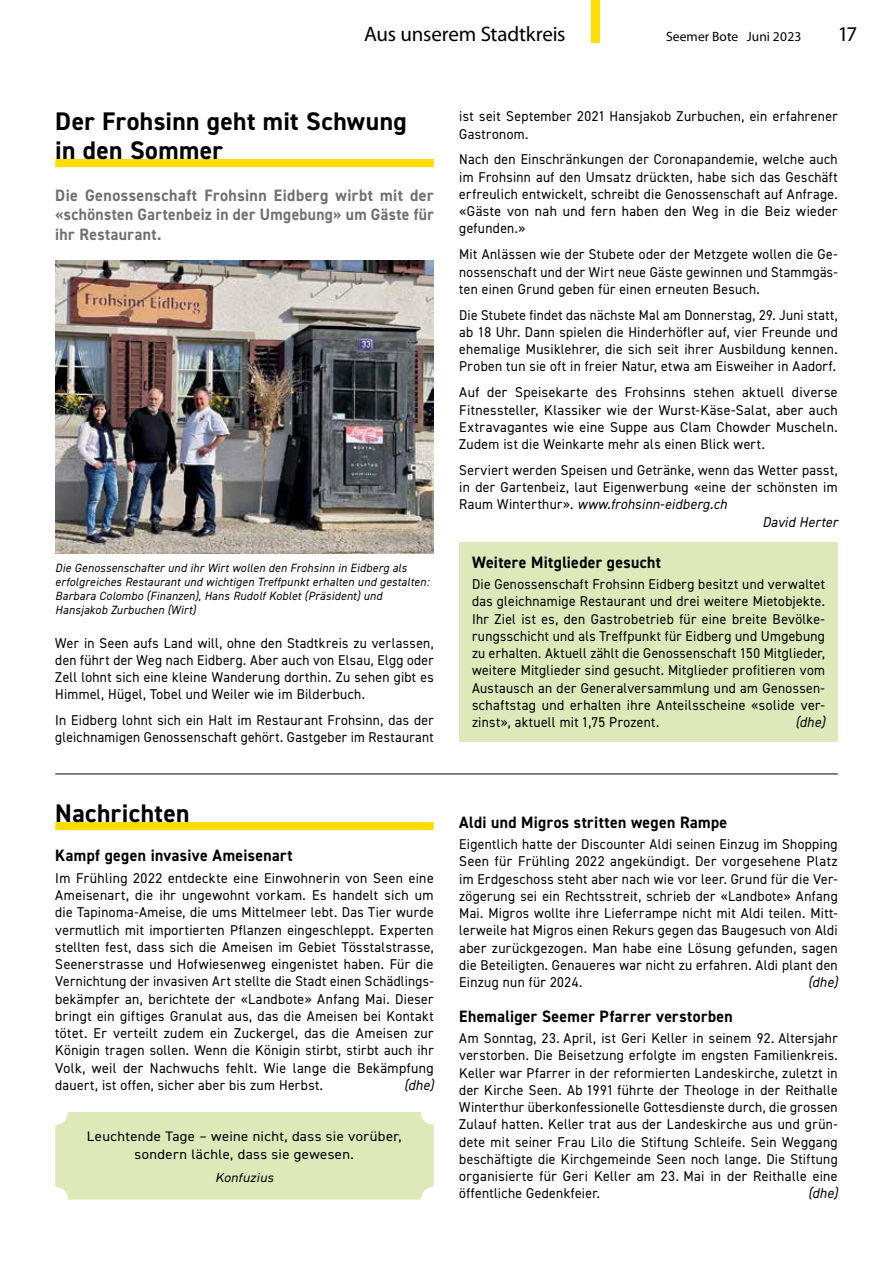
<style>
.page{position:relative;width:893px;height:1263px;background:#fff}
.page>*{position:absolute;margin:0;border:0;box-sizing:border-box;transform-origin:0 0}
.t1{font:700 25.5px/28.5px "DIN2014";letter-spacing:.015em;color:#000}
.t2{font:21px "Myriad Pro";letter-spacing:-.01em;color:#000}
.t3{font:700 16.5px "DIN2014";letter-spacing:.025em;color:#000;scale:.95 1}
.t4{font:700 16.5px/19.5px "DIN2014";letter-spacing:.025em;color:#706f6f;text-align:justify}
.t5{font:14.25px/17.2px "DIN2014";letter-spacing:.025em;color:#000;text-align:justify;scale:.95 1}
.t6{font:14.25px/17.2px "DIN2014";letter-spacing:.025em;color:#000;text-align:justify}
.t7{font:14.25px/17.2px "DIN2014";letter-spacing:.025em;color:#000;text-align:justify;scale:.93 1}
.t8{font:italic 14.25px "DIN2014";letter-spacing:.03em;color:#000;scale:.95 1}
.t9{font:14.25px/17.2px "DIN2014";letter-spacing:.025em;color:#000;scale:.96 1}
.t10{font:13.8px/18px "DIN2014";letter-spacing:.025em;color:#000;text-align:center;scale:1.05 1}
.t11{font:13.5px "Myriad Pro";letter-spacing:.005em;color:#000}
.t12{font:italic 12.9px "DIN2014";letter-spacing:.025em;color:#000;scale:1.05 1}
.t13{font:italic 12px/14.2px "DIN2014";letter-spacing:.03em;color:#000;scale:.95 1}
.s1{font-style:normal}
</style>
<div class="page">
<div style="left:591px;top:0;width:9px;height:43px;background:#fd0"></div>
<div style="left:55px;top:159px;width:379px;height:8px;background:#fd0"></div>
<img style="left:55px;top:260px;width:379px;height:294px">
<div style="left:459px;top:542px;width:379px;height:200px;background:#dde9b9"></div>
<hr style="left:55px;top:773px;width:783px;height:1px;background:#000">
<div style="left:55px;top:822px;width:379px;height:8px;background:#fd0"></div>
<div style="left:55px;top:1112px;width:379px;height:87px;background:#dde9b9;border-radius:13px"></div>
<h2 class="t2" style="left:364px;top:21px;width:203px">Aus unserem Stadtkreis</h2>
<p class="t11" style="left:666px;top:28px;width:137px">Seemer Bote Juni 2023</p>
<h2 class="t2" style="left:838px;top:21px;width:21px">17</h2>
<h1 class="t1" style="left:55px;top:107px;width:353px">Der Frohsinn geht mit Schwung in den Sommer</h1>
<p class="t4" style="left:55px;top:185px;width:380px">Die Genossenschaft Frohsinn Eidberg wirbt mit der «schönsten Gartenbeiz in der Umgebung» um Gäste für ihr Restaurant.</p>
<p class="t9" style="left:459px;top:108px;width:396px">ist seit September 2021 Hansjakob Zurbuchen, ein erfahrener<br>Gastronom.</p>
<p class="t5" style="left:459px;top:151px;width:400px">Nach den Einschränkungen der Coronapandemie, welche auch im Frohsinn auf den Umsatz drückten, habe sich das Geschäft erfreulich entwickelt, schreibt die Genossenschaft auf Anfrage. «Gäste von nah und fern haben den Weg in die Beiz wieder gefunden.»</p>
<p class="t5" style="left:459px;top:246px;width:400px">Mit Anlässen wie der Stubete oder der Metzgete wollen die Ge&shy;nossenschaft und der Wirt neue Gäste gewinnen und Stammgäs&shy;ten einen Grund geben für einen erneuten Besuch.</p>
<p class="t7" style="left:459px;top:306px;width:408px">Die Stubete findet das nächste Mal am Donnerstag, 29. Juni statt, ab 18 Uhr. Dann spielen die Hinderhöfler auf, vier Freunde und ehemalige Musiklehrer, die sich seit ihrer Ausbildung kennen.<br>Proben tun sie oft in freier Natur, etwa am Eisweiher in Aadorf.</p>
<p class="t6" style="left:459px;top:384px;width:380px">Auf der Speisekarte des Frohsinns stehen aktuell diverse Fitnessteller, Klassiker wie der Wurst-Käse-Salat, aber auch Extravagantes wie eine Suppe aus Clam Chowder Muscheln.<br>Zudem ist die Weinkarte mehr als einen Blick wert.</p>
<p class="t5" style="left:459px;top:461px;width:400px">Serviert werden Speisen und Getränke, wenn das Wetter passt,</p>
<p class="t5" style="left:459px;top:478px;width:400px">in der Gartenbeiz, laut Eigenwerbung «eine der schönsten im</p>
<p class="t8" style="left:459px;top:496px;width:283px"><span class="s1">Raum Winterthur».</span> www.frohsinn-eidberg.ch</p>
<p class="t8" style="left:762px;top:513px;width:81px">David Herter</p>
<p class="t13" style="left:55px;top:560px;width:395px">Die Genossenschafter und ihr Wirt wollen den Frohsinn in Eidberg als erfolgreiches Restaurant und wichtigen Treffpunkt erhalten und gestalten:<br>Barbara Colombo (Finanzen), Hans Rudolf Koblet (Präsident) und Hansjakob Zurbuchen (Wirt)</p>
<p class="t3" style="left:472px;top:551px;width:201px">Weitere Mitglieder gesucht</p>
<p class="t5" style="left:472px;top:575px;width:373px">Die Genossenschaft Frohsinn Eidberg besitzt und verwaltet das gleichnamige Restaurant und drei weitere Mietobjekte.<br>Ihr Ziel ist es, den Gastrobetrieb für eine breite Bevölke&shy;rungsschicht und als Treffpunkt für Eidberg und Umgebung zu erhalten. Aktuell zählt die Genossenschaft 150 Mitglieder, weitere Mitglieder sind gesucht. Mitglieder profitieren vom Austausch an der Generalversammlung und am Genossen&shy;schaftstag und erhalten ihre Anteilsscheine «solide ver&shy;zinst», aktuell mit 1,75 Prozent.</p>
<p class="t5" style="left:55px;top:634px;width:400px">Wer in Seen aufs Land will, ohne den Stadtkreis zu verlassen, den führt der Weg nach Eidberg. Aber auch von Elsau, Elgg oder Zell lohnt sich eine kleine Wanderung dorthin. Zu sehen gibt es Himmel, Hügel, Tobel und Weiler wie im Bilderbuch.</p>
<p class="t5" style="left:55px;top:711px;width:400px">In Eidberg lohnt sich ein Halt im Restaurant Frohsinn, das der gleichnamigen Genossenschaft gehört. Gastgeber im Restaurant</p>
<p class="t8" style="left:795px;top:713px;width:33px">(dhe)</p>
<h1 class="t1" style="left:55px;top:798px;width:136px">Nachrichten</h1>
<p class="t3" style="left:55px;top:844px;width:251px">Kampf gegen invasive Ameisenart</p>
<p class="t6" style="left:55px;top:869px;width:380px">Im Frühling 2022 entdeckte eine Einwohnerin von Seen eine Ameisenart, die ihr ungewohnt vorkam. Es handelt sich um die Tapinoma-Ameise, die ums Mittelmeer lebt. Das Tier wurde vermutlich mit importierten Pflanzen eingeschleppt. Experten stellten fest, dass sich die Ameisen im Gebiet Tösstalstrasse, Seenerstrasse und Hofwiesenweg eingenistet haben. Für die Vernichtung der invasiven Art stellte die Stadt einen Schädlings&shy;bekämpfer an, berichtete der «Landbote» Anfang Mai. Dieser bringt ein giftiges Granulat aus, das die Ameisen bei Kontakt tötet. Er verteilt zudem ein Zuckergel, das die Ameisen zur Königin tragen sollen. Wenn die Königin stirbt, stirbt auch ihr Volk, weil der Nachwuchs fehlt. Wie lange die Bekämpfung dauert, ist offen, sicher aber bis zum Herbst.</p>
<p class="t8" style="left:404px;top:1076px;width:33px">(dhe)</p>
<p class="t10" style="left:87px;top:1127px;width:301px">Leuchtende Tage – weine nicht, dass sie vorüber, sondern lächle, dass sie gewesen.</p>
<p class="t12" style="left:215px;top:1169px;width:57px">Konfuzius</p>
<p class="t3" style="left:459px;top:811px;width:284px">Aldi und Migros stritten wegen Rampe</p>
<p class="t5" style="left:459px;top:835px;width:400px">Eigentlich hatte der Discounter Aldi seinen Einzug im Shopping Seen für Frühling 2022 angekündigt. Der vorgesehene Platz im Erdgeschoss steht aber nach wie vor leer. Grund für die Ver&shy;zögerung sei ein Rechtsstreit, schrieb der «Landbote» Anfang Mai. Migros wollte ihre Lieferrampe nicht mit Aldi teilen. Mitt&shy;lerweile hat Migros einen Rekurs gegen das Baugesuch von Aldi aber zurückgezogen. Man habe eine Lösung gefunden, sagen die Beteiligten. Genaueres war nicht zu erfahren. Aldi plant den Einzug nun für 2024.</p>
<p class="t8" style="left:808px;top:973px;width:33px">(dhe)</p>
<p class="t3" style="left:459px;top:1005px;width:289px">Ehemaliger Seemer Pfarrer verstorben</p>
<p class="t5" style="left:459px;top:1029px;width:400px">Am Sonntag, 23. April, ist Geri Keller in seinem 92. Altersjahr verstorben. Die Beisetzung erfolgte im engsten Familienkreis.<br>Keller war Pfarrer in der reformierten Landeskirche, zuletzt in der Kirche Seen. Ab 1991 führte der Theologe in der Reithalle Winterthur überkonfessionelle Gottesdienste durch, die grossen Zulauf hatten. Keller trat aus der Landeskirche aus und grün&shy;dete mit seiner Frau Lilo die Stiftung Schleife. Sein Weggang beschäftigte die Kirchgemeinde Seen noch lange. Die Stiftung organisierte für Geri Keller am 23. Mai in der Reithalle eine öffentliche Gedenkfeier.</p>
<p class="t8" style="left:808px;top:1184px;width:33px">(dhe)</p>
</div>
